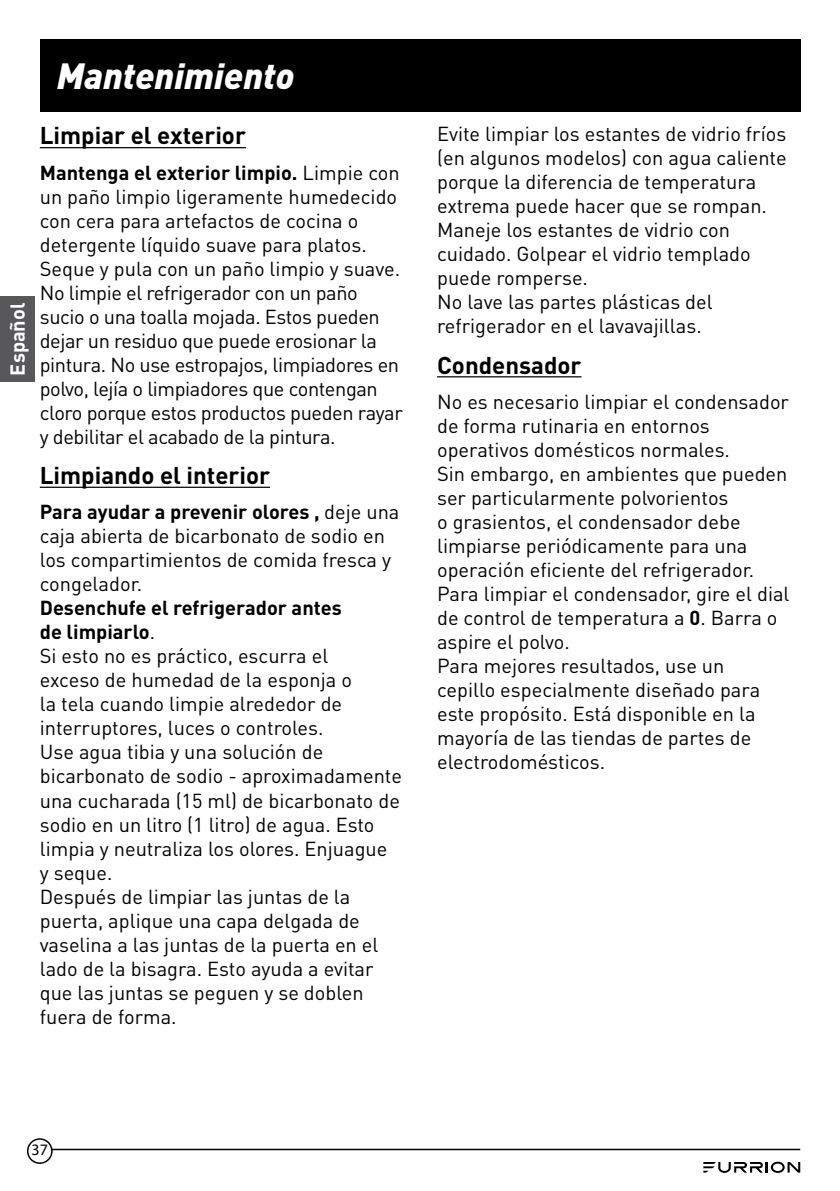
<style>
.page{position:relative;width:840px;height:1191px;background:#fff}
.page>*{position:absolute;margin:0;border:0;box-sizing:border-box;transform-origin:0 0}
.t1{font:italic 900 36px "DIN";color:#fff}
.t2{font:700 24px "DIN Pro";color:#000}
.t3{font:20px/24px "DIN Pro";color:#000}
.t4{font:20px/24px "DIN Pro";letter-spacing:-.02em;color:#000}
.t5{font:700 20px "DIN Pro";color:#fff}
.t6{font:16px "Myriad Pro";color:#000}
.s1{font-weight:700}
</style>
<div class="page">
<hr style="left:40px;top:1148px;width:759px;height:2px;background:#000">
<svg style="left:703px;top:1161px;width:96px;height:11px"></svg>
<div style="left:28px;top:1139px;width:24px;height:24px;background:#fff;border-radius:50%"></div>
<div style="left:27px;top:1138px;width:26px;height:25px;border:2px solid #000;border-radius:50%"></div>
<div style="left:0;top:297px;width:34px;height:85px;background:#58585b"></div>
<div style="left:40px;top:40px;width:759px;height:72px;background:#000"></div>
<hr style="left:40px;top:147px;width:206px;height:1px;background:#000">
<hr style="left:40px;top:486px;width:230px;height:2px;background:#000">
<hr style="left:437px;top:376px;width:144px;height:1px;background:#000">
<p class="t5" style="left:4px;top:375px;width:74px;rotate:-90deg">Español</p>
<h1 class="t1" style="left:57px;top:52px;width:239px">Mantenimiento</h1>
<p class="t2" style="left:40px;top:119px;width:207px">Limpiar el exterior</p>
<p class="t4" style="left:40px;top:160px;width:364px"><span class="s1">Mantenga el exterior limpio.</span> Limpie con un paño limpio ligeramente humedecido con cera para artefactos de cocina o detergente líquido suave para platos.<br>Seque y pula con un paño limpio y suave.<br>No limpie el refrigerador con un paño sucio o una toalla mojada. Estos pueden dejar un residuo que puede erosionar la pintura. No use estropajos, limpiadores en polvo, lejía o limpiadores que contengan cloro porque estos productos pueden rayar y debilitar el acabado de la pintura.</p>
<p class="t2" style="left:40px;top:459px;width:231px">Limpiando el interior</p>
<p class="t3" style="left:40px;top:499px;width:361px"><span class="s1">Para ayudar a prevenir olores ,</span> deje una caja abierta de bicarbonato de sodio en los compartimientos de comida fresca y congelador.</p>
<p class="t3" style="left:40px;top:595px;width:363px"><span class="s1">Desenchufe el refrigerador antes<br>de limpiarlo</span>.<br>Si esto no es práctico, escurra el<br>exceso de humedad de la esponja o<br>la tela cuando limpie alrededor de interruptores, luces o controles.<br>Use agua tibia y una solución de bicarbonato de sodio - aproximadamente una cucharada (15 ml) de bicarbonato de sodio en un litro (1 litro) de agua. Esto limpia y neutraliza los olores. Enjuague<br>y seque.<br>Después de limpiar las juntas de la puerta, aplique una capa delgada de vaselina a las juntas de la puerta en el lado de la bisagra. Esto ayuda a evitar que las juntas se peguen y se doblen fuera de forma.</p>
<p class="t3" style="left:437px;top:121px;width:351px">Evite limpiar los estantes de vidrio fríos (en algunos modelos) con agua caliente porque la diferencia de temperatura extrema puede hacer que se rompan.<br>Maneje los estantes de vidrio con cuidado. Golpear el vidrio templado puede romperse.<br>No lave las partes plásticas del refrigerador en el lavavajillas.</p>
<p class="t2" style="left:437px;top:348px;width:146px">Condensador</p>
<p class="t3" style="left:437px;top:389px;width:354px">No es necesario limpiar el condensador de forma rutinaria en entornos operativos domésticos normales.<br>Sin embargo, en ambientes que pueden ser particularmente polvorientos<br>o grasientos, el condensador debe limpiarse periódicamente para una operación eficiente del refrigerador.<br>Para limpiar el condensador, gire el dial de control de temperatura a <span class="s1">0</span>. Barra o aspire el polvo.<br>Para mejores resultados, use un<br>cepillo especialmente diseñado para este propósito. Está disponible en la mayoría de las tiendas de partes de electrodomésticos.</p>
<p class="t6" style="left:32px;top:1139px;width:18px">37</p>
</div>
